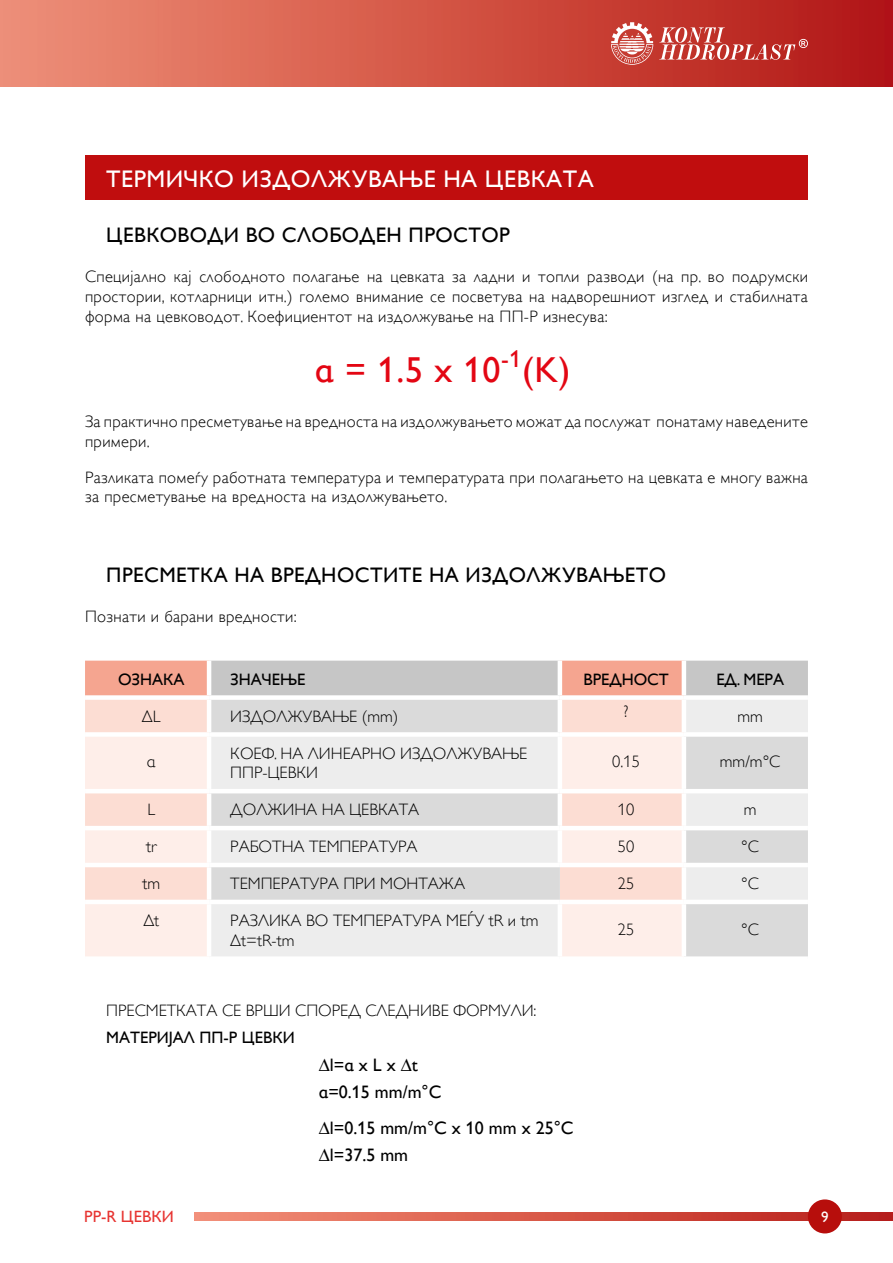
<style>
.page{position:relative;width:893px;height:1263px;background:#fff}
.page>*{position:absolute;margin:0;border:0;box-sizing:border-box;transform-origin:0 0}
.t1{font:36px "Gill Sans Alt One WGL";color:#e30613}
.t2{font:24px "Gill Sans Alt One WGL";letter-spacing:.02em;color:#fff}
.t3{font:21px "Gill Sans Alt One WGL";letter-spacing:.02em;color:#000}
.t4{font:18px/27px "Gill Sans Alt One WGL";color:#000}
.t5{font:16.5px/19.8px "Gill Sans Alt One WGL Light";letter-spacing:.02em;color:#000}
.t6{font:16.5px/19.8px "Gill Sans Alt One WGL Light";color:#000}
.t7{font:16.5px "Gill Sans Alt One WGL";color:#000}
.t8{font:16.5px "Gill Sans Alt One WGL";color:#e73431}
.t9{font:15px "Gill Sans Alt One WGL";color:#fff}
</style>
<div class="page">
<img style="left:0;top:0;width:893px;height:86px">
<svg style="left:611px;top:22px;width:42px;height:43px"></svg>
<svg style="left:659px;top:27px;width:149px;height:33px;background:#ca5954"></svg>
<img style="left:194px;top:1212px;width:699px;height:8px">
<div style="left:808px;top:1199px;width:34px;height:34px;background:#b70e0c;border-radius:50%"></div>
<div style="left:85px;top:156px;width:723px;height:44px;background:#c00d0e"></div>
<svg style="left:85px;top:661px;width:723px;height:34px;background:#d6bab3"></svg>
<div style="left:85px;top:700px;width:122px;height:32px;background:#fcddd3"></div>
<svg style="left:211px;top:700px;width:597px;height:256px;background:#e2dfde"></svg>
<svg style="left:85px;top:737px;width:597px;height:219px;background:#f0e7e5"></svg>
<hr style="left:207px;top:661px;width:4px;height:34px;background:#fff">
<hr style="left:558px;top:661px;width:4px;height:34px;background:#fff">
<hr style="left:682px;top:661px;width:4px;height:34px;background:#fff">
<hr style="left:558px;top:700px;width:4px;height:32px;background:#fff">
<hr style="left:682px;top:700px;width:4px;height:32px;background:#fff">
<div style="left:209px;top:732px;width:351px;height:5px;background:#fff"></div>
<hr style="left:207px;top:737px;width:4px;height:52px;background:#fff">
<div style="left:560px;top:732px;width:124px;height:5px;background:#fff"></div>
<hr style="left:558px;top:737px;width:4px;height:52px;background:#fff">
<div style="left:684px;top:732px;width:124px;height:5px;background:#fff"></div>
<hr style="left:682px;top:737px;width:4px;height:52px;background:#fff">
<hr style="left:85px;top:789px;width:124px;height:4px;background:#fff">
<hr style="left:209px;top:789px;width:351px;height:4px;background:#fff">
<hr style="left:207px;top:793px;width:4px;height:33px;background:#fff">
<hr style="left:560px;top:789px;width:124px;height:4px;background:#fff">
<hr style="left:558px;top:793px;width:4px;height:33px;background:#fff">
<hr style="left:684px;top:789px;width:124px;height:4px;background:#fff">
<hr style="left:682px;top:793px;width:4px;height:33px;background:#fff">
<hr style="left:85px;top:826px;width:124px;height:4px;background:#fff">
<hr style="left:209px;top:826px;width:351px;height:4px;background:#fff">
<hr style="left:207px;top:830px;width:4px;height:33px;background:#fff">
<hr style="left:560px;top:826px;width:124px;height:4px;background:#fff">
<hr style="left:558px;top:830px;width:4px;height:33px;background:#fff">
<hr style="left:684px;top:826px;width:124px;height:4px;background:#fff">
<hr style="left:682px;top:830px;width:4px;height:33px;background:#fff">
<hr style="left:209px;top:863px;width:351px;height:4px;background:#fff">
<hr style="left:684px;top:863px;width:124px;height:4px;background:#fff">
<hr style="left:209px;top:900px;width:351px;height:4px;background:#fff">
<hr style="left:207px;top:904px;width:4px;height:52px;background:#fff">
<hr style="left:558px;top:904px;width:4px;height:52px;background:#fff">
<hr style="left:684px;top:900px;width:124px;height:4px;background:#fff">
<hr style="left:682px;top:904px;width:4px;height:52px;background:#fff">
<hr style="left:85px;top:863px;width:124px;height:4px;background:#fff">
<hr style="left:207px;top:867px;width:4px;height:33px;background:#fff">
<hr style="left:85px;top:900px;width:124px;height:4px;background:#fff">
<hr style="left:560px;top:863px;width:124px;height:4px;background:#fff">
<hr style="left:682px;top:867px;width:4px;height:33px;background:#fff">
<hr style="left:560px;top:900px;width:124px;height:4px;background:#fff">
<h2 class="t2" style="left:106px;top:162px;width:489px">ТЕРМИЧКО ИЗДОЛЖУВАЊЕ НА ЦЕВКАТА</h2>
<p class="t3" style="left:106px;top:221px;width:405px">ЦЕВКОВОДИ ВО СЛОБОДЕН ПРОСТОР</p>
<p class="t5" style="left:85px;top:267px;width:724px;text-align:justify">Специјално кај слободното полагање на цевката за ладни и топли разводи (на пр. во подрумски простории, котларници итн.) големо внимание се посветува на надворешниот изглед и стабилната форма на цевководот. Коефициентот на издолжување на ПП-Р изнесува:</p>
<h1 class="t1" style="left:315px;top:345px;width:257px">α = 1.5 x 10<sup>-1</sup>(K)</h1>
<p class="t5" style="left:85px;top:411px;width:724px">За практично пресметување на вредноста на издолжувањето можат да послужат понатаму наведените примери.</p>
<p class="t5" style="left:85px;top:467px;width:724px">Разликата помеѓу работната температура и температурата при полагањето на цевката е многу важна за пресметување на вредноста на издолжувањето.</p>
<p class="t3" style="left:106px;top:561px;width:561px">ПРЕСМЕТКА НА ВРЕДНОСТИТЕ НА ИЗДОЛЖУВАЊЕТО</p>
<p class="t5" style="left:85px;top:606px;width:213px">Познати и барани вредности:</p>
<p class="t7" style="left:118px;top:668px;width:68px">ОЗНАКА</p>
<p class="t7" style="left:230px;top:668px;width:76px">ЗНАЧЕЊЕ</p>
<p class="t7" style="left:583px;top:668px;width:87px">ВРЕДНОСТ</p>
<p class="t7" style="left:716px;top:668px;width:69px">ЕД. МЕРА</p>
<p class="t5" style="left:142px;top:706px;width:20px">ΔL</p>
<p class="t6" style="left:230px;top:706px;width:170px">ИЗДОЛЖУВАЊЕ (mm)</p>
<p class="t5" style="left:624px;top:702px;width:6px">?</p>
<p class="t5" style="left:737px;top:706px;width:27px">mm</p>
<p class="t5" style="left:147px;top:752px;width:10px">α</p>
<p class="t6" style="left:230px;top:743px;width:298px">КОЕФ. НА ЛИНЕАРНО ИЗДОЛЖУВАЊЕ<br>ППР-ЦЕВКИ</p>
<p class="t5" style="left:612px;top:752px;width:29px">0.15</p>
<p class="t5" style="left:720px;top:752px;width:62px">mm/m°C</p>
<p class="t5" style="left:147px;top:800px;width:9px">L</p>
<p class="t6" style="left:230px;top:800px;width:190px">ДОЛЖИНА НА ЦЕВКАТА</p>
<p class="t5" style="left:618px;top:800px;width:18px">10</p>
<p class="t5" style="left:744px;top:800px;width:14px">m</p>
<p class="t5" style="left:146px;top:837px;width:12px">tr</p>
<p class="t6" style="left:230px;top:837px;width:189px">РАБОТНА ТЕМПЕРАТУРА</p>
<p class="t5" style="left:618px;top:837px;width:18px">50</p>
<p class="t5" style="left:741px;top:837px;width:19px">°C</p>
<p class="t5" style="left:142px;top:874px;width:19px">tm</p>
<p class="t6" style="left:230px;top:874px;width:236px">ТЕМПЕРАТУРА ПРИ МОНТАЖА</p>
<p class="t5" style="left:618px;top:874px;width:18px">25</p>
<p class="t5" style="left:741px;top:874px;width:19px">°C</p>
<p class="t5" style="left:143px;top:911px;width:17px">Δt</p>
<p class="t6" style="left:230px;top:911px;width:310px">РАЗЛИКА ВО ТЕМПEРАТУРА МЕЃУ tR и tm<br>Δt=tR-tm</p>
<p class="t5" style="left:618px;top:919px;width:18px">25</p>
<p class="t5" style="left:741px;top:919px;width:19px">°C</p>
<p class="t6" style="left:106px;top:1001px;width:432px">ПРЕСМЕТКАТА СЕ ВРШИ СПОРЕД СЛЕДНИВЕ ФОРМУЛИ:</p>
<p class="t7" style="left:106px;top:1026px;width:190px">МАТЕРИЈАЛ ПП-Р ЦЕВКИ</p>
<p class="t4" style="left:319px;top:1051px;width:124px">Δl=α x L x Δt α=0.15 mm/m°C</p>
<p class="t4" style="left:319px;top:1114px;width:256px">Δl=0.15 mm/m°C x 10 mm x 25°C<br>Δl=37.5 mm</p>
<p class="t8" style="left:84px;top:1205px;width:91px">PP-R ЦЕВКИ</p>
<p class="t9" style="left:821px;top:1206px;width:9px">9</p>
</div>
